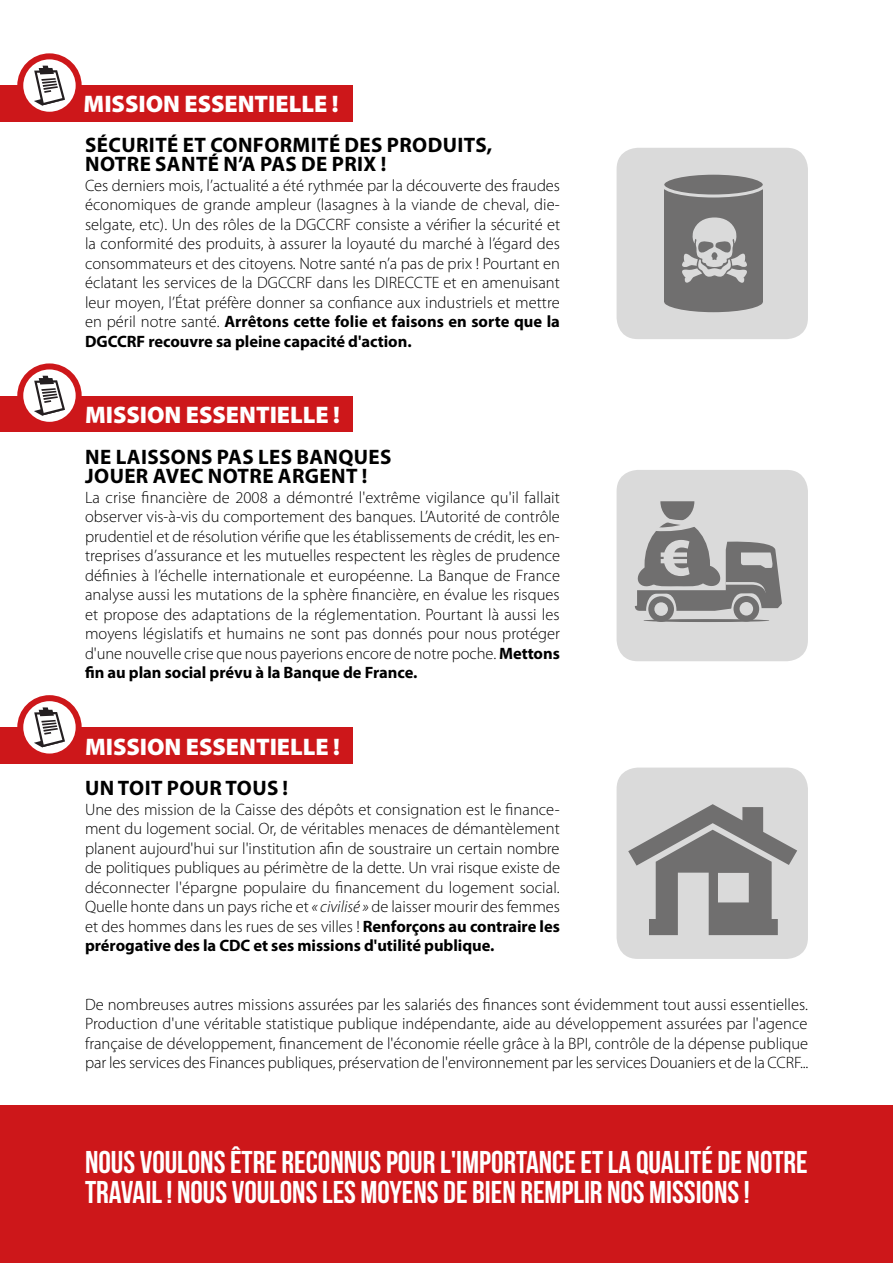
<style>
.page{position:relative;width:893px;height:1263px;background:#fff}
.page>*{position:absolute;margin:0;border:0;box-sizing:border-box;transform-origin:0 0}
.t1{font:31.5px/30px "Bebas Neue";color:#fff}
.t2{font:900 24px "Myriad Pro";color:#fff}
.TITRE_ENCART{font:700 21px "Myriad Pro";letter-spacing:.02em;color:#000}
.TEXTE_ENCART{font:300 16.5px/19.5px "Myriad Pro";letter-spacing:-.005em;color:#000;text-align:justify}
.s1{font-weight:700}
.s2{font-style:italic}
</style>
<div class="page">
<div style="left:0;top:1106px;width:893px;height:157px;background:#cd171a"></div>
<div style="left:0;top:85px;width:353px;height:36px;background:#cd171a"></div>
<div style="left:0;top:396px;width:353px;height:36px;background:#cd171a"></div>
<div style="left:0;top:727px;width:353px;height:37px;background:#cd171a"></div>
<div style="left:617px;top:148px;width:191px;height:191px;background:#dadada;border-radius:21px"></div>
<div style="left:617px;top:470px;width:191px;height:191px;background:#dadada;border-radius:21px"></div>
<svg style="left:733px;top:596px;width:26px;height:26px"></svg>
<div style="left:740px;top:602px;width:13px;height:13px;background:#dadada;border-radius:50%"></div>
<hr style="left:643px;top:619px;width:126px;height:3px;background:#706f6f;border-radius:50%">
<div style="left:648px;top:596px;width:26px;height:26px;background:#706f6f;border-radius:50%"></div>
<div style="left:654px;top:602px;width:14px;height:14px;background:#dadada;border-radius:50%"></div>
<svg style="left:635px;top:501px;width:147px;height:111px"></svg>
<div style="left:617px;top:767px;width:191px;height:192px;background:#dadada;border-radius:21px"></div>
<svg style="left:628px;top:804px;width:169px;height:131px"></svg>
<div style="left:663px;top:291px;width:101px;height:23px;background:#706f6f;border-radius:50%"></div>
<div style="left:661px;top:289px;width:105px;height:26px;border:3px solid #dadada;border-radius:50%"></div>
<div style="left:665px;top:185px;width:98px;height:117px;background:#706f6f"></div>
<div style="left:663px;top:173px;width:101px;height:23px;background:#706f6f;border-radius:50%"></div>
<div style="left:661px;top:172px;width:105px;height:25px;border:3px solid #dadada;border-radius:50%"></div>
<svg style="left:682px;top:217px;width:65px;height:66px"></svg>
<svg style="left:20px;top:56px;width:59px;height:59px"></svg>
<div style="left:17px;top:53px;width:65px;height:65px;border:6px solid #cd171a;border-radius:50%"></div>
<svg style="left:20px;top:366px;width:59px;height:59px"></svg>
<div style="left:17px;top:363px;width:65px;height:65px;border:6px solid #cd171a;border-radius:50%"></div>
<svg style="left:20px;top:698px;width:59px;height:58px"></svg>
<div style="left:17px;top:695px;width:65px;height:64px;border:6px solid #cd171a;border-radius:50%"></div>
<svg style="left:34px;top:66px;width:31px;height:40px"></svg>
<svg style="left:34px;top:376px;width:31px;height:40px"></svg>
<svg style="left:34px;top:707px;width:31px;height:40px"></svg>
<p class="t2" style="left:84px;top:88px;width:256px">MISSION ESSENTIELLE !</p>
<p class="TITRE_ENCART" style="left:85px;top:131px;width:409px">SÉCURITÉ ET CONFORMITÉ DES PRODUITS,</p>
<p class="TITRE_ENCART" style="left:85px;top:150px;width:303px">NOTRE SANTÉ N’A PAS DE PRIX !</p>
<p class="TEXTE_ENCART" style="left:85px;top:175px;width:477px">Ces derniers mois, l’actualité a été rythmée par la découverte des fraudes économiques de grande ampleur (lasagnes à la viande de cheval, die&shy;selgate, etc). Un des rôles de la DGCCRF consiste a vérifier la sécurité et la conformité des produits, à assurer la loyauté du marché à l’égard des consommateurs et des citoyens. Notre santé n’a pas de prix ! Pourtant en éclatant les services de la DGCCRF dans les DIRECCTE et en amenuisant leur moyen, l’État préfère donner sa confiance aux industriels et mettre en péril notre santé. <span class="s1">Arrêtons cette folie et faisons en sorte que la DGCCRF recouvre sa pleine capacité d'action.</span></p>
<p class="t2" style="left:85px;top:398px;width:256px">MISSION ESSENTIELLE !</p>
<p class="TITRE_ENCART" style="left:85px;top:443px;width:308px">NE LAISSONS PAS LES BANQUES</p>
<p class="TITRE_ENCART" style="left:85px;top:462px;width:284px">JOUER AVEC NOTRE ARGENT !</p>
<p class="TEXTE_ENCART" style="left:85px;top:487px;width:477px">La crise financière de 2008 a démontré l'extrême vigilance qu'il fallait observer vis-à-vis du comportement des banques. L’Autorité de contrôle prudentiel et de résolution vérifie que les établissements de crédit, les en&shy;treprises d’assurance et les mutuelles respectent les règles de prudence définies à l’échelle internationale et européenne. La Banque de France analyse aussi les mutations de la sphère financière, en évalue les risques et propose des adaptations de la réglementation. Pourtant là aussi les moyens législatifs et humains ne sont pas donnés pour nous protéger d'une nouvelle crise que nous payerions encore de notre poche. <span class="s1">Mettons fin au plan social prévu à la Banque de France.</span></p>
<p class="t2" style="left:85px;top:730px;width:256px">MISSION ESSENTIELLE !</p>
<p class="TITRE_ENCART" style="left:85px;top:774px;width:204px">UN TOIT POUR TOUS !</p>
<p class="TEXTE_ENCART" style="left:85px;top:799px;width:476px">Une des mission de la Caisse des dépôts et consignation est le finance&shy;ment du logement social. Or, de véritables menaces de démantèlement planent aujourd'hui sur l'institution afin de soustraire un certain nombre de politiques publiques au périmètre de la dette. Un vrai risque existe de déconnecter l'épargne populaire du financement du logement social.<br>Quelle honte dans un pays riche et <span class="s2">« civilisé »</span> de laisser mourir des femmes et des hommes dans les rues de ses villes ! <span class="s1">Renforçons au contraire les prérogative des la CDC et ses missions d'utilité publique.</span></p>
<p class="TEXTE_ENCART" style="left:85px;top:994px;width:725px">De nombreuses autres missions assurées par les salariés des finances sont évidemment tout aussi essentielles.<br>Production d'une véritable statistique publique indépendante, aide au développement assurées par l'agence française de développement, financement de l'économie réelle grâce à la BPI, contrôle de la dépense publique par les services des Finances publiques, préservation de l'environnement par les services Douaniers et de la CCRF...</p>
<p class="t1" style="left:85px;top:1147px;width:724px">NOUS VOULONS ÊTRE RECONNUS POUR L'IMPORTANCE ET LA QUALITÉ DE NOTRE<br>TRAVAIL ! NOUS VOULONS LES MOYENS DE BIEN REMPLIR NOS MISSIONS !</p>
</div>
